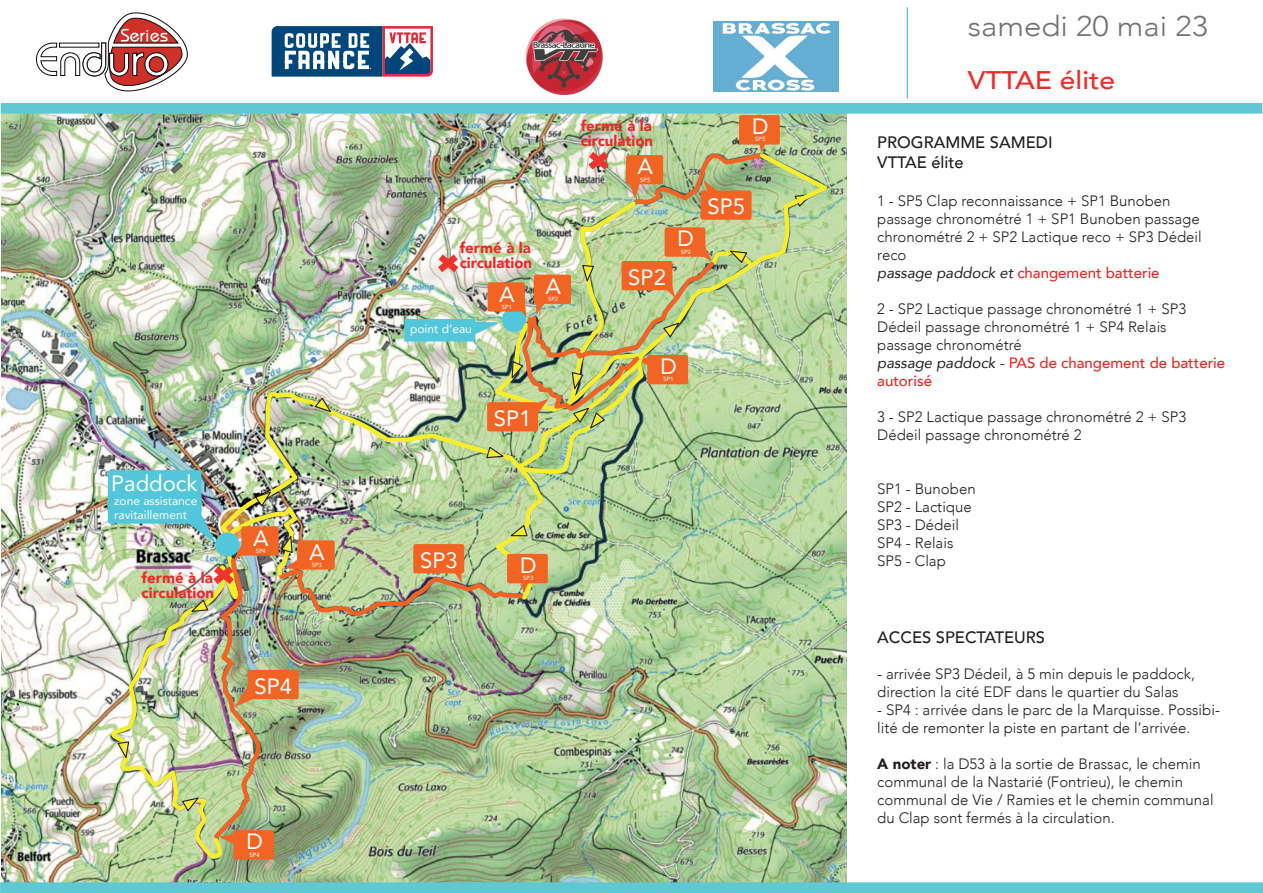
<style>
.page{position:relative;width:1263px;height:893px;background:#fff}
.page>*{position:absolute;margin:0;border:0;box-sizing:border-box;transform-origin:0 0}
.t1{font:300 28.35px "Avenir";color:#73717a;scale:1.1 1}
.t2{font:500 25.5px "Avenir";color:#ee2d29;scale:1.1 1}
.t3{font:22.05px "Avenir";color:#fff}
.t4{font:500 16.5px/19.8px "Avenir";color:#231f20}
.t5{font:300 15px/18px "Avenir";color:#231f20}
.t6{font:900 15px/15px "Avenir";color:#ee2823}
.t7{font:12px/14.4px "Avenir";color:#fff}
.t8{font:6px "Avenir";color:#fff}
.s1{font-weight:400;font-style:italic}
.s2{font-weight:500;color:#ee2523}
.s3{font-weight:900}
</style>
<div class="page">
<svg style="left:36px;top:12px;width:152px;height:80px"></svg>
<hr style="left:907px;top:7px;width:1px;height:91px;background:#52c6da">
<img style="left:526px;top:18px;width:77px;height:76px">
<img style="left:713px;top:21px;width:125px;height:70px">
<img style="left:1px;top:114px;width:846px;height:379px">
<img style="left:1px;top:493px;width:846px;height:389px">
<div style="left:1px;top:103px;width:1261px;height:11px;background:#60c8d2"></div>
<div style="left:0;top:882px;width:1263px;height:11px;background:#60c8d2"></div>
<svg style="left:782px;top:149px;width:53px;height:257px;background:#b6d197"></svg>
<svg style="left:272px;top:26px;width:161px;height:51px"></svg>
<img style="left:106px;top:113px;width:676px;height:748px">
<h3 class="t3" style="left:111px;top:466px;width:88px">Paddock</h3>
<p class="t7" style="left:114px;top:493px;width:85px">zone assistance ravitaillement</p>
<p class="t6" style="left:142px;top:570px;width:74px">fermé à la circulation</p>
<h3 class="t3" style="left:253px;top:520px;width:17px">A</h3>
<p class="t8" style="left:256px;top:546px;width:12px">SP4</p>
<h3 class="t3" style="left:309px;top:534px;width:17px">A</h3>
<p class="t8" style="left:312px;top:560px;width:12px">SP3</p>
<h3 class="t3" style="left:254px;top:668px;width:39px">SP4</h3>
<h3 class="t3" style="left:246px;top:824px;width:18px">D</h3>
<p class="t8" style="left:249px;top:850px;width:12px">SP4</p>
<p class="t6" style="left:460px;top:239px;width:74px">fermé à la circulation</p>
<p class="t7" style="left:410px;top:321px;width:63px">point d’eau</p>
<h3 class="t3" style="left:499px;top:276px;width:17px">A</h3>
<p class="t8" style="left:502px;top:302px;width:12px">SP1</p>
<h3 class="t3" style="left:545px;top:269px;width:17px">A</h3>
<p class="t8" style="left:548px;top:294px;width:12px">SP2</p>
<h3 class="t3" style="left:494px;top:400px;width:39px">SP1</h3>
<p class="t6" style="left:581px;top:118px;width:74px">fermé à la circulation</p>
<h3 class="t3" style="left:637px;top:149px;width:17px">A</h3>
<p class="t8" style="left:640px;top:175px;width:12px">SP5</p>
<h3 class="t3" style="left:628px;top:259px;width:39px">SP2</h3>
<h3 class="t3" style="left:678px;top:221px;width:18px">D</h3>
<p class="t8" style="left:681px;top:247px;width:12px">SP2</p>
<h3 class="t3" style="left:752px;top:109px;width:18px">D</h3>
<p class="t8" style="left:755px;top:135px;width:12px">SP5</p>
<h3 class="t3" style="left:707px;top:189px;width:39px">SP5</h3>
<h3 class="t3" style="left:660px;top:349px;width:18px">D</h3>
<p class="t8" style="left:663px;top:374px;width:12px">SP1</p>
<h3 class="t3" style="left:420px;top:542px;width:39px">SP3</h3>
<h3 class="t3" style="left:520px;top:548px;width:18px">D</h3>
<p class="t8" style="left:523px;top:573px;width:12px">SP3</p>
<h1 class="t1" style="left:968px;top:9px;width:220px">samedi 20 mai 23</h1>
<h2 class="t2" style="left:968px;top:58px;width:135px">VTTAE élite</h2>
<p class="t4" style="left:877px;top:131px;width:177px">PROGRAMME SAMEDI<br>VTTAE élite</p>
<p class="t5" style="left:877px;top:191px;width:326px">1 - SP5 Clap reconnaissance + SP1 Bunoben passage chronométré 1 + SP1 Bunoben passage chronométré 2 + SP2 Lactique reco + SP3 Dédeil reco<br><span class="s1">passage paddock et</span> <span class="s2">changement batterie</span></p>
<p class="t5" style="left:877px;top:299px;width:349px">2 - SP2 Lactique passage chronométré 1 + SP3<br>Dédeil passage chronométré 1 + SP4 Relais passage chronométré<br><span class="s1">passage paddock -</span> <span class="s2">PAS de changement de batterie autorisé</span></p>
<p class="t5" style="left:877px;top:407px;width:310px">3 - SP2 Lactique passage chronométré 2 + SP3<br>Dédeil passage chronométré 2</p>
<p class="t5" style="left:877px;top:479px;width:100px">SP1 - Bunoben<br>SP2 - Lactique<br>SP3 - Dédeil<br>SP4 - Relais<br>SP5 - Clap</p>
<p class="t4" style="left:877px;top:626px;width:169px">ACCES SPECTATEURS</p>
<p class="t5" style="left:877px;top:665px;width:319px">- arrivée SP3 Dédeil, à 5 min depuis le paddock, direction la cité EDF dans le quartier du Salas</p>
<p class="t5" style="left:877px;top:701px;width:344px">- SP4 : arrivée dans le parc de la Marquisse. Possibi&shy;lité de remonter la piste en partant de l’arrivée.</p>
<p class="t5" style="left:877px;top:755px;width:338px"><span class="s3">A noter</span> : la D53 à la sortie de Brassac, le chemin communal de la Nastarié (Fontrieu), le chemin communal de Vie / Ramies et le chemin communal du Clap sont fermés à la circulation.</p>
</div>
